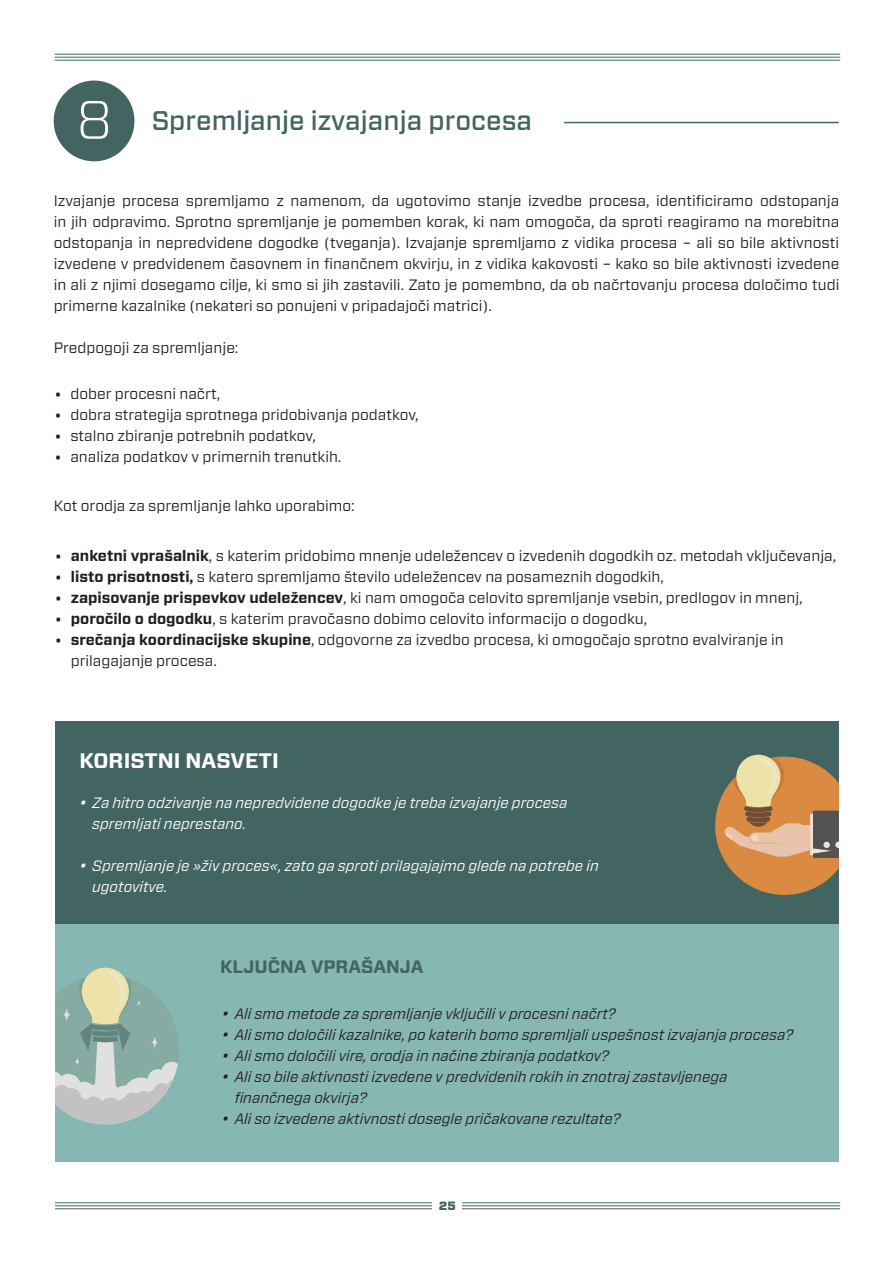
<style>
.page{position:relative;width:893px;height:1263px;background:#fff}
.page>*{position:absolute;margin:0;border:0;box-sizing:border-box;transform-origin:0 0}
.t1{font:300 54px "Forza";color:#fff}
.t2{font:500 27px "Forza";color:#436562}
.t3{font:700 21px "Forza";color:#fff}
.t4{font:700 18px "Forza";color:#436562}
.t5{font:15px/21px "Forza";color:#231f20;text-align:justify}
.t6{font:italic 15px "Forza";color:#231f20}
.t7{font:italic 15px/21px "Forza";color:#fff}
.t8{font:900 12px "Forza";color:#436562}
.s1{font-weight:700}
</style>
<div class="page">
<hr style="left:55px;top:1202px;width:785px;height:1px;background:#436562">
<hr style="left:55px;top:1205px;width:785px;height:1px;background:#436562">
<hr style="left:55px;top:1208px;width:785px;height:1px;background:#436562">
<div style="left:433px;top:1200px;width:29px;height:13px;background:#fff"></div>
<hr style="left:55px;top:54px;width:785px;height:1px;background:#436562">
<hr style="left:55px;top:57px;width:785px;height:1px;background:#436562">
<hr style="left:55px;top:60px;width:785px;height:1px;background:#436562">
<div style="left:54px;top:81px;width:80px;height:80px;background:#436562;border-radius:50%"></div>
<hr style="left:564px;top:122px;width:275px;height:1px;background:#436562">
<div style="left:54px;top:872px;width:785px;height:290px;background:#87b7b2"></div>
<div style="left:54px;top:722px;width:785px;height:202px;background:#436562"></div>
<div style="left:715px;top:757px;width:138px;height:138px;background:#db8a42;border-radius:50%"></div>
<svg style="left:54px;top:968px;width:124px;height:156px"></svg>
<svg style="left:725px;top:721px;width:128px;height:174px"></svg>
<p class="t1" style="left:76px;top:83px;width:38px">8</p>
<p class="t2" style="left:152px;top:102px;width:382px">Spremljanje izvajanja procesa</p>
<p class="t5" style="left:54px;top:190px;width:787px">Izvajanje procesa spremljamo z namenom, da ugotovimo stanje izvedbe procesa, identificiramo odstopanja in jih odpravimo. Sprotno spremljanje je pomemben korak, ki nam omogoča, da sproti reagiramo na morebitna odstopanja in nepredvidene dogodke (tveganja). Izvajanje spremljamo z vidika procesa – ali so bile aktivnosti izvedene v predvidenem časovnem in finančnem okvirju, in z vidika kakovosti – kako so bile aktivnosti izvedene in ali z njimi dosegamo cilje, ki smo si jih zastavili. Zato je pomembno, da ob načrtovanju procesa določimo tudi primerne kazalnike (nekateri so ponujeni v pripadajoči matrici).</p>
<p class="t5" style="left:54px;top:337px;width:186px">Predpogoji za spremljanje:</p>
<p class="t5" style="left:70px;top:383px;width:151px">dober procesni načrt,</p>
<p class="t5" style="left:70px;top:404px;width:350px">dobra strategija sprotnega pridobivanja podatkov,</p>
<p class="t5" style="left:70px;top:425px;width:247px">stalno zbiranje potrebnih podatkov,</p>
<p class="t5" style="left:70px;top:446px;width:273px">analiza podatkov v primernih trenutkih.</p>
<p class="t5" style="left:54px;top:384px;width:9px">•</p>
<p class="t5" style="left:54px;top:405px;width:9px">•</p>
<p class="t5" style="left:54px;top:426px;width:9px">•</p>
<p class="t5" style="left:54px;top:447px;width:9px">•</p>
<p class="t5" style="left:54px;top:495px;width:303px">Kot orodja za spremljanje lahko uporabimo:</p>
<p class="t5" style="left:71px;top:545px;width:767px"><span class="s1">anketni vprašalnik</span>, s katerim pridobimo mnenje udeležencev o izvedenih dogodkih oz. metodah vključevanja,</p>
<p class="t5" style="left:71px;top:566px;width:594px"><span class="s1">listo prisotnosti,</span> s katero spremljamo število udeležencev na posameznih dogodkih,</p>
<p class="t5" style="left:71px;top:587px;width:733px"><span class="s1">zapisovanje prispevkov udeležencev</span>, ki nam omogoča celovito spremljanje vsebin, predlogov in mnenj,</p>
<p class="t5" style="left:71px;top:608px;width:578px"><span class="s1">poročilo o dogodku</span>, s katerim pravočasno dobimo celovito informacijo o dogodku,</p>
<p class="t5" style="left:71px;top:629px;width:714px"><span class="s1">srečanja koordinacijske skupine</span>, odgovorne za izvedbo procesa, ki omogočajo sprotno evalviranje in</p>
<p class="t5" style="left:71px;top:650px;width:148px">prilagajanje procesa.</p>
<p class="t5" style="left:55px;top:546px;width:9px">•</p>
<p class="t5" style="left:55px;top:567px;width:9px">•</p>
<p class="t5" style="left:55px;top:588px;width:9px">•</p>
<p class="t5" style="left:55px;top:609px;width:9px">•</p>
<p class="t5" style="left:55px;top:630px;width:9px">•</p>
<p class="t3" style="left:79px;top:747px;width:201px">KORISTNI NASVETI</p>
<p class="t7" style="left:92px;top:792px;width:477px;text-indent:-13px">• Za hitro odzivanje na nepredvidene dogodke je treba izvajanje procesa spremljati neprestano.</p>
<p class="t7" style="left:92px;top:855px;width:508px;text-indent:-13px">• Spremljanje je »živ proces«, zato ga sproti prilagajajmo glede na potrebe in ugotovitve.</p>
<p class="t4" style="left:220px;top:955px;width:205px">KLJUČNA VPRAŠANJA</p>
<p class="t6" style="left:222px;top:1004px;width:396px">• Ali smo metode za spremljanje vključili v procesni načrt?</p>
<p class="t6" style="left:222px;top:1025px;width:573px">• Ali smo določili kazalnike, po katerih bomo spremljali uspešnost izvajanja procesa?</p>
<p class="t6" style="left:222px;top:1046px;width:389px">• Ali smo določili vire, orodja in načine zbiranja podatkov?</p>
<p class="t6" style="left:222px;top:1067px;width:507px">• Ali so bile aktivnosti izvedene v predvidenih rokih in znotraj zastavljenega</p>
<p class="t6" style="left:235px;top:1088px;width:134px">finančnega okvirja?</p>
<p class="t6" style="left:222px;top:1109px;width:400px">• Ali so izvedene aktivnosti dosegle pričakovane rezultate?</p>
<p class="t8" style="left:439px;top:1198px;width:18px">25</p>
</div>
